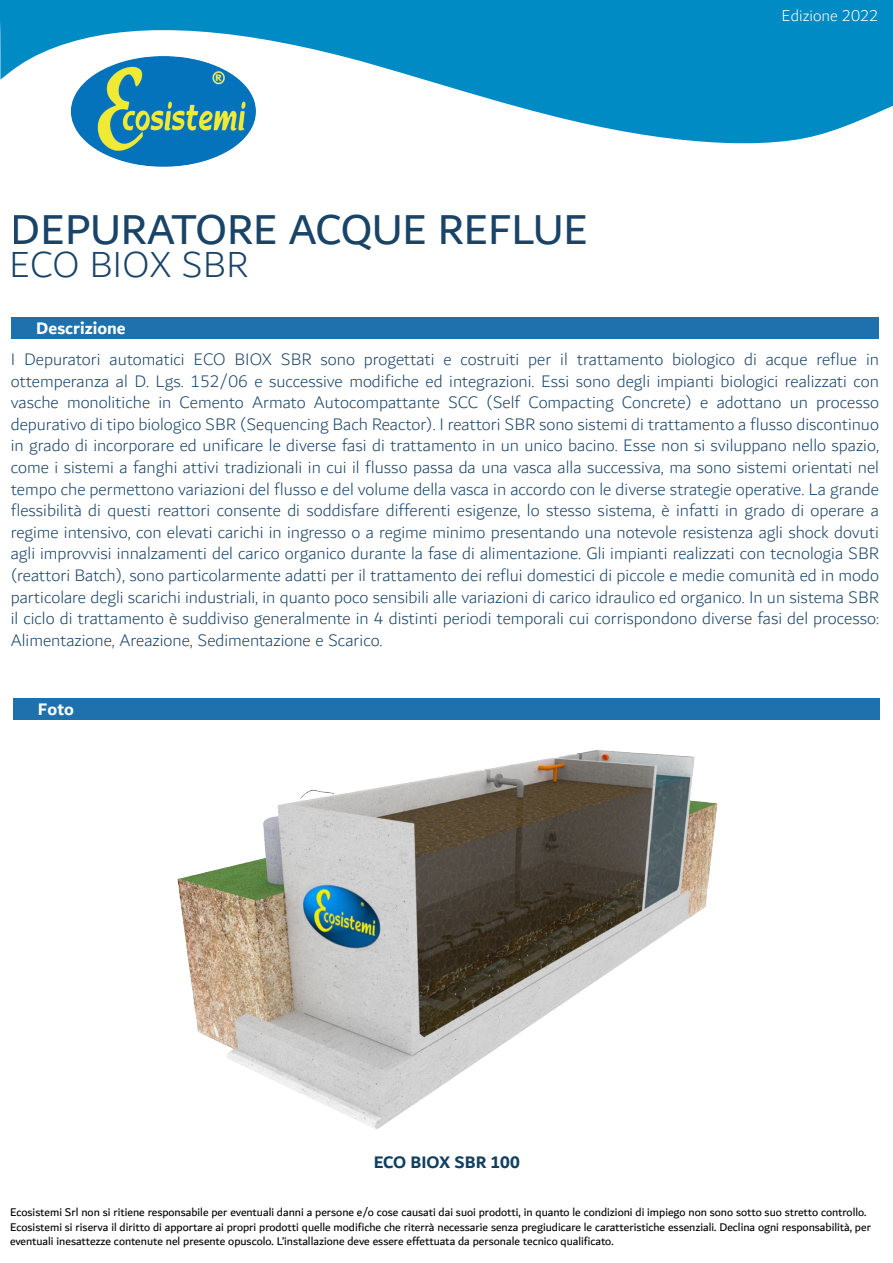
<style>
.page{position:relative;width:893px;height:1263px;background:#fff}
.page>*{position:absolute;margin:0;border:0;box-sizing:border-box;transform-origin:0 0}
.t1{font:45px "Dubai";color:#194367}
.t2{font:300 39px "Dubai";color:#194367}
.t3{font:300 18px/21.6px "Dubai";color:#194367;text-align:justify}
.t4{font:700 18px "Dubai";color:#fff}
.t5{font:700 18px "Dubai";color:#113f60}
.t6{font:300 16.8px "Dubai";color:#fff}
.t7{font:12px/14.4px "Dubai";color:#000}
</style>
<div class="page">
<img style="left:177px;top:750px;width:541px;height:379px">
<div style="left:13px;top:698px;width:866px;height:21px;background:#1e71ac"></div>
<div style="left:12px;top:318px;width:867px;height:21px;background:#1e71ac"></div>
<img style="left:87px;top:143px;width:153px;height:24px">
<svg style="left:0;top:0;width:893px;height:143px;fill:#018bc5"></svg>
<h1 class="t1" style="left:11px;top:202px;width:578px">DEPURATORE ACQUE REFLUE</h1>
<h2 class="t2" style="left:9px;top:235px;width:240px">ECO BIOX SBR</h2>
<p class="t4" style="left:36px;top:318px;width:91px">Descrizione</p>
<p class="t6" style="left:782px;top:3px;width:98px">Edizione 2022</p>
<p class="t3" style="left:11px;top:349px;width:870px">I Depuratori automatici ECO BIOX SBR sono progettati e costruiti per il trattamento biologico di acque reflue in ottemperanza al D. Lgs. 152/06 e successive modifiche ed integrazioni. Essi sono degli impianti biologici realizzati con vasche monolitiche in Cemento Armato Autocompattante SCC (Self Compacting Concrete) e adottano un processo depurativo di tipo biologico SBR (Sequencing Bach Reactor). I reattori SBR sono sistemi di trattamento a flusso discontinuo in grado di incorporare ed unificare le diverse fasi di trattamento in un unico bacino. Esse non si sviluppano nello spazio, come i sistemi a fanghi attivi tradizionali in cui il flusso passa da una vasca alla successiva, ma sono sistemi orientati nel tempo che permettono variazioni del flusso e del volume della vasca in accordo con le diverse strategie operative. La grande flessibilità di questi reattori consente di soddisfare differenti esigenze, lo stesso sistema, è infatti in grado di operare a regime intensivo, con elevati carichi in ingresso o a regime minimo presentando una notevole resistenza agli shock dovuti agli improvvisi innalzamenti del carico organico durante la fase di alimentazione. Gli impianti realizzati con tecnologia SBR (reattori Batch), sono particolarmente adatti per il trattamento dei reflui domestici di piccole e medie comunità ed in modo particolare degli scarichi industriali, in quanto poco sensibili alle variazioni di carico idraulico ed organico. In un sistema SBR il ciclo di trattamento è suddiviso generalmente in 4 distinti periodi temporali cui corrispondono diverse fasi del processo:<br>Alimentazione, Areazione, Sedimentazione e Scarico.</p>
<p class="t4" style="left:38px;top:698px;width:37px">Foto</p>
<p class="t5" style="left:373px;top:1151px;width:148px">ECO BIOX SBR 100</p>
<p class="t7" style="left:10px;top:1205px;width:862px">Ecosistemi Srl non si ritiene responsabile per eventuali danni a persone e/o cose causati dai suoi prodotti, in quanto le condizioni di impiego non sono sotto suo stretto controllo.<br>Ecosistemi si riserva il diritto di apportare ai propri prodotti quelle modifiche che riterrà necessarie senza pregiudicare le caratteristiche essenziali. Declina ogni responsabilità, per eventuali inesattezze contenute nel presente opuscolo. L’installazione deve essere effettuata da personale tecnico qualificato.</p>
</div>
